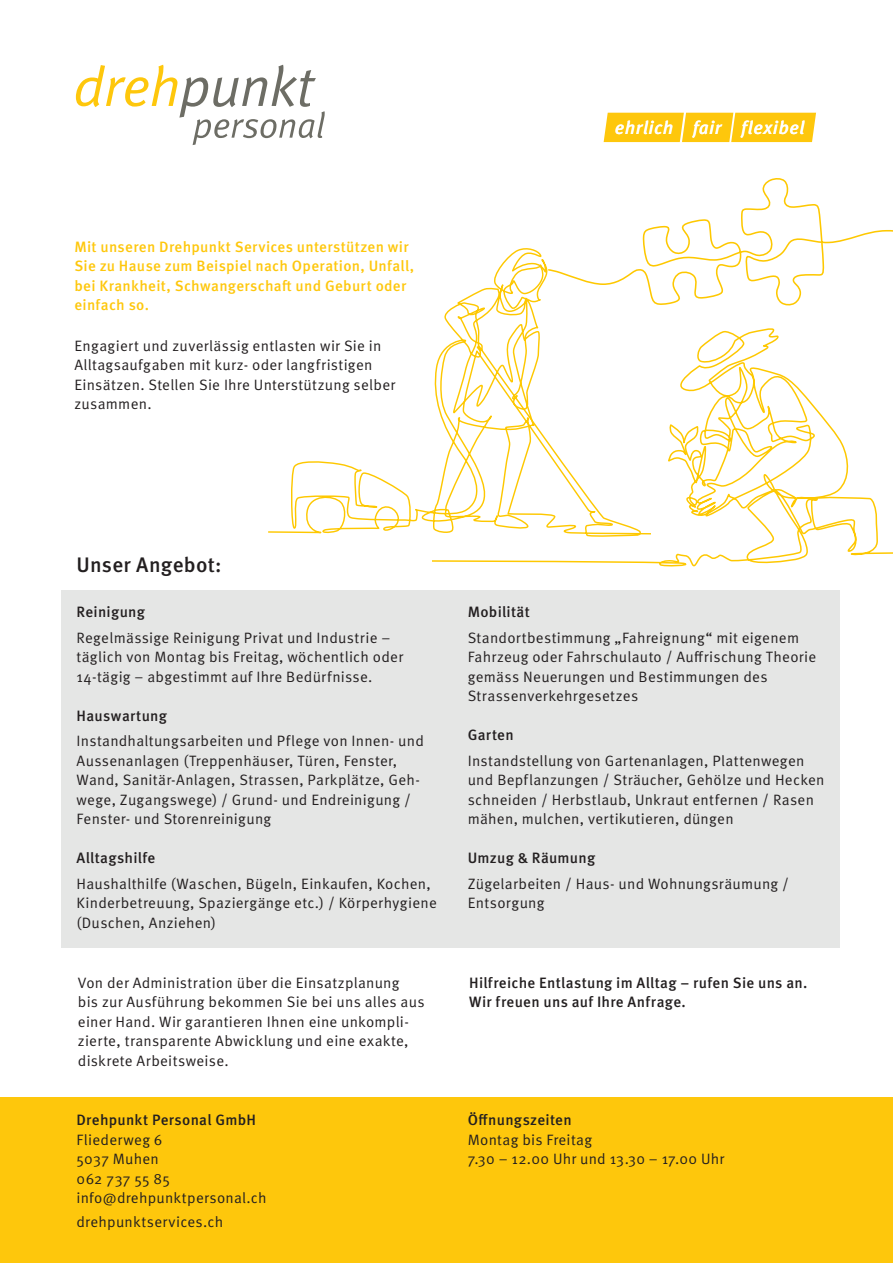
<style>
.page{position:relative;width:893px;height:1263px;background:#fff}
.page>*{position:absolute;margin:0;border:0;box-sizing:border-box;transform-origin:0 0}
.t1{font:500 21px "Meta Pro";letter-spacing:.01em;color:#231f20}
.t2{font:italic 500 18.45px "Meta Pro";letter-spacing:.025em;color:#fff}
.t3{font:15px/19.5px "Meta Pro Norm";letter-spacing:.015em;color:#231f20}
.t4{font:500 15px/19.5px "Meta Pro";letter-spacing:.02em;color:#231f20}
.t5{font:500 15px/19.5px "Meta Pro";letter-spacing:.02em;color:#fec70c}
</style>
<div class="page">
<div style="left:61px;top:590px;width:779px;height:357px;background:#e5e6e5"></div>
<div style="left:604px;top:113px;width:212px;height:29px;background:#fec70c"></div>
<div style="left:0;top:1097px;width:893px;height:166px;background:#fec70c"></div>
<svg style="left:268px;top:248px;width:274px;height:286px"></svg>
<svg style="left:432px;top:327px;width:461px;height:240px"></svg>
<svg style="left:542px;top:178px;width:351px;height:128px"></svg>
<svg style="left:76px;top:65px;width:249px;height:80px"></svg>
<p class="t5" style="left:74px;top:236px;width:341px">Mit unseren Drehpunkt Services unterstützen wir Sie zu Hause zum Beispiel nach Operation, Unfall, bei Krankheit, Schwangerschaft und Geburt oder einfach so.</p>
<p class="t3" style="left:74px;top:335px;width:323px">Engagiert und zuverlässig entlasten wir Sie in Alltagsaufgaben mit kurz- oder langfristigen Einsätzen. Stellen Sie Ihre Unterstützung selber zusammen.</p>
<p class="t2" style="left:615px;top:113px;width:191px">ehrlich fair flexibel</p>
<p class="t1" style="left:77px;top:548px;width:147px">Unser Angebot:</p>
<p class="t4" style="left:77px;top:601px;width:70px">Reinigung</p>
<p class="t3" style="left:77px;top:627px;width:328px">Regelmässige Reinigung Privat und Industrie – täglich von Montag bis Freitag, wöchentlich oder<br>14-tägig – abgestimmt auf Ihre Bedürfnisse.</p>
<p class="t4" style="left:77px;top:705px;width:92px">Hauswartung</p>
<p class="t3" style="left:77px;top:730px;width:349px">Instandhaltungsarbeiten und Pflege von Innen- und Aussenanlagen (Treppenhäuser, Türen, Fenster, Wand, Sanitär-Anlagen, Strassen, Parkplätze, Geh&shy;wege, Zugangswege) / Grund- und Endreinigung / Fenster- und Storenreinigung</p>
<p class="t4" style="left:77px;top:847px;width:80px">Alltagshilfe</p>
<p class="t3" style="left:77px;top:873px;width:362px">Haushalthilfe (Waschen, Bügeln, Einkaufen, Kochen,<br>Kinderbetreuung, Spaziergänge etc.) / Körperhygiene (Duschen, Anziehen)</p>
<p class="t4" style="left:468px;top:601px;width:64px">Mobilität</p>
<p class="t3" style="left:468px;top:627px;width:350px">Standortbestimmung „Fahreignung“ mit eigenem Fahrzeug oder Fahrschulauto / Auffrischung Theorie gemäss Neuerungen und Bestimmungen des Strassenverkehrgesetzes</p>
<p class="t4" style="left:468px;top:724px;width:48px">Garten</p>
<p class="t3" style="left:468px;top:750px;width:358px">Instandstellung von Gartenanlagen, Plattenwegen und Bepflanzungen / Sträucher, Gehölze und Hecken schneiden / Herbstlaub, Unkraut entfernen / Rasen mähen, mulchen, vertikutieren, düngen</p>
<p class="t4" style="left:468px;top:847px;width:129px">Umzug &amp; Räumung</p>
<p class="t3" style="left:468px;top:873px;width:323px">Zügelarbeiten / Haus- und Wohnungsräumung /<br>Entsorgung</p>
<p class="t3" style="left:78px;top:972px;width:348px">Von der Administration über die Einsatzplanung<br>bis zur Ausführung bekommen Sie bei uns alles aus einer Hand. Wir garantieren Ihnen eine unkompli&shy;zierte, transparente Abwicklung und eine exakte, diskrete Arbeitsweise.</p>
<p class="t4" style="left:469px;top:972px;width:340px">Hilfreiche Entlastung im Alltag – rufen Sie uns an.<br>Wir freuen uns auf Ihre Anfrage.</p>
<p class="t4" style="left:77px;top:1109px;width:181px">Drehpunkt Personal GmbH</p>
<p class="t3" style="left:77px;top:1129px;width:88px">Fliederweg 6</p>
<p class="t3" style="left:77px;top:1148px;width:84px">5037 Muhen</p>
<p class="t3" style="left:77px;top:1168px;width:95px">062 737 55 85</p>
<p class="t3" style="left:77px;top:1187px;width:192px">info@drehpunktpersonal.ch</p>
<p class="t3" style="left:77px;top:1211px;width:148px">drehpunktservices.ch</p>
<p class="t4" style="left:468px;top:1109px;width:106px">Öffnungszeiten</p>
<p class="t3" style="left:468px;top:1129px;width:126px">Montag bis Freitag</p>
<p class="t3" style="left:468px;top:1148px;width:258px">7.30 – 12.00 Uhr und 13.30 – 17.00 Uhr</p>
</div>
